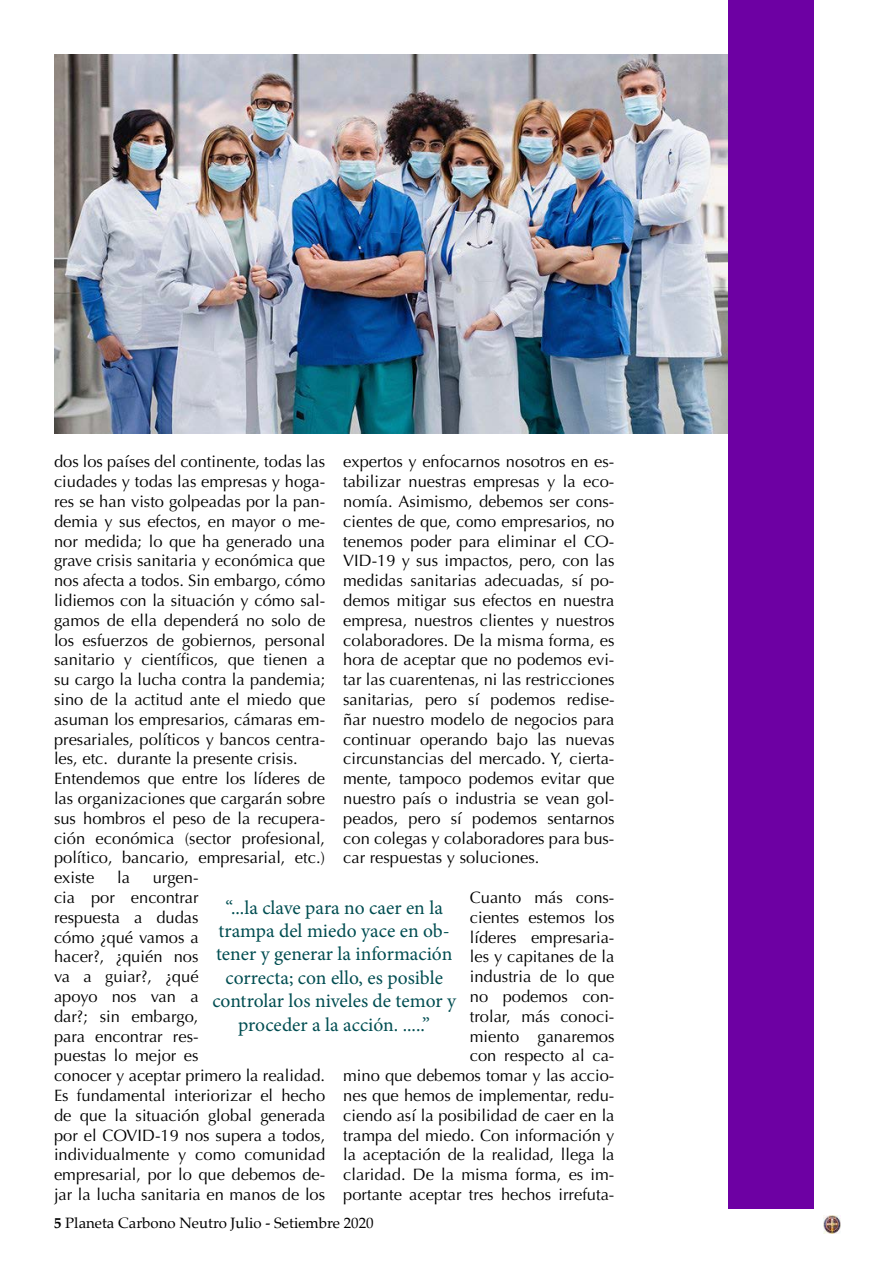
<style>
.page{position:relative;width:893px;height:1263px;background:#fff}
.page>*{position:absolute;margin:0;border:0;box-sizing:border-box;transform-origin:0 0}
.t1{font:19.5px/23.4px "Minion Pro";color:#004d51;text-align:center}
.t2{font:16.5px/19.8px "Optima";color:#000}
.t3{font:15px "Palatino";color:#000}
.s1{font-weight:700}
</style>
<div class="page">
<img style="left:823px;top:1215px;width:18px;height:18px">
<img style="left:54px;top:54px;width:674px;height:379px">
<div style="left:728px;top:0;width:86px;height:1209px;background:#6d00a3"></div>
<p class="t2" style="left:343px;top:452px;width:273px;text-align:justify">expertos y enfocarnos nosotros en es&shy;tabilizar nuestras empresas y la eco&shy;nomía. Asimismo, debemos ser cons&shy;cientes de que, como empresarios, no tenemos poder para eliminar el CO-VID-19 y sus impactos, pero, con las medidas sanitarias adecuadas, sí po&shy;demos mitigar sus efectos en nuestra empresa, nuestros clientes y nuestros colaboradores. De la misma forma, es hora de aceptar que no podemos evi&shy;tar las cuarentenas, ni las restricciones sanitarias, pero sí podemos redise&shy;ñar nuestro modelo de negocios para continuar operando bajo las nuevas circunstancias del mercado. Y, cierta&shy;mente, tampoco podemos evitar que nuestro país o industria se vean gol&shy;peados, pero sí podemos sentarnos con colegas y colaboradores para bus&shy;car respuestas y soluciones.</p>
<p class="t2" style="left:343px;top:888px;width:273px;text-align:right">Cuanto más cons-<br>cientes estemos los<br>líderes empresaria-<br>les y capitanes de la<br>industria de lo que<br>no podemos con-<br>trolar, más conoci-<br>miento ganaremos<br>con respecto al ca-<br>mino que debemos tomar y las accio&shy;nes que hemos de implementar, redu&shy;ciendo así la posibilidad de caer en la trampa del miedo. Con información y la aceptación de la realidad, llega la claridad. De la misma forma, es im&shy;portante aceptar tres hechos irrefuta-</p>
<p class="t2" style="left:54px;top:452px;width:273px">dos los países del continente, todas las ciudades y todas las empresas y hoga&shy;res se han visto golpeadas por la pan&shy;demia y sus efectos, en mayor o me&shy;nor medida; lo que ha generado una grave crisis sanitaria y económica que nos afecta a todos. Sin embargo, cómo lidiemos con la situación y cómo sal&shy;gamos de ella dependerá no solo de los esfuerzos de gobiernos, personal sanitario y científicos, que tienen a su cargo la lucha contra la pandemia; sino de la actitud ante el miedo que asuman los empresarios, cámaras em&shy;presariales, políticos y bancos centra&shy;les, etc. durante la presente crisis.<br>Entendemos que entre los líderes de las organizaciones que cargarán sobre sus hombros el peso de la recupera&shy;ción económica (sector profesional, político, bancario, empresarial, etc.) existe</p>
<p class="t2" style="left:117px;top:868px;width:14px">la</p>
<p class="t2" style="left:54px;top:868px;width:273px;text-indent:99px">urgen-<br>cia por encontrar<br>respuesta a dudas<br>cómo ¿qué vamos a<br>hacer?, ¿quién nos<br>va a guiar?, ¿qué<br>apoyo nos van a<br>dar?; sin embargo,<br>para encontrar res-<br>puestas lo mejor es<br>conocer y aceptar primero la realidad.<br>Es fundamental interiorizar el hecho de que la situación global generada por el COVID-19 nos supera a todos, individualmente y como comunidad empresarial, por lo que debemos de&shy;jar la lucha sanitaria en manos de los</p>
<p class="t1" style="left:212px;top:896px;width:245px">“...la clave para no caer en la trampa del miedo yace en ob&shy;tener y generar la información correcta; con ello, es posible controlar los niveles de temor y proceder a la acción. .....”</p>
<p class="t3" style="left:54px;top:1210px;width:321px"><span class="s1">5</span> Planeta Carbono Neutro Julio - Setiembre 2020</p>
</div>
